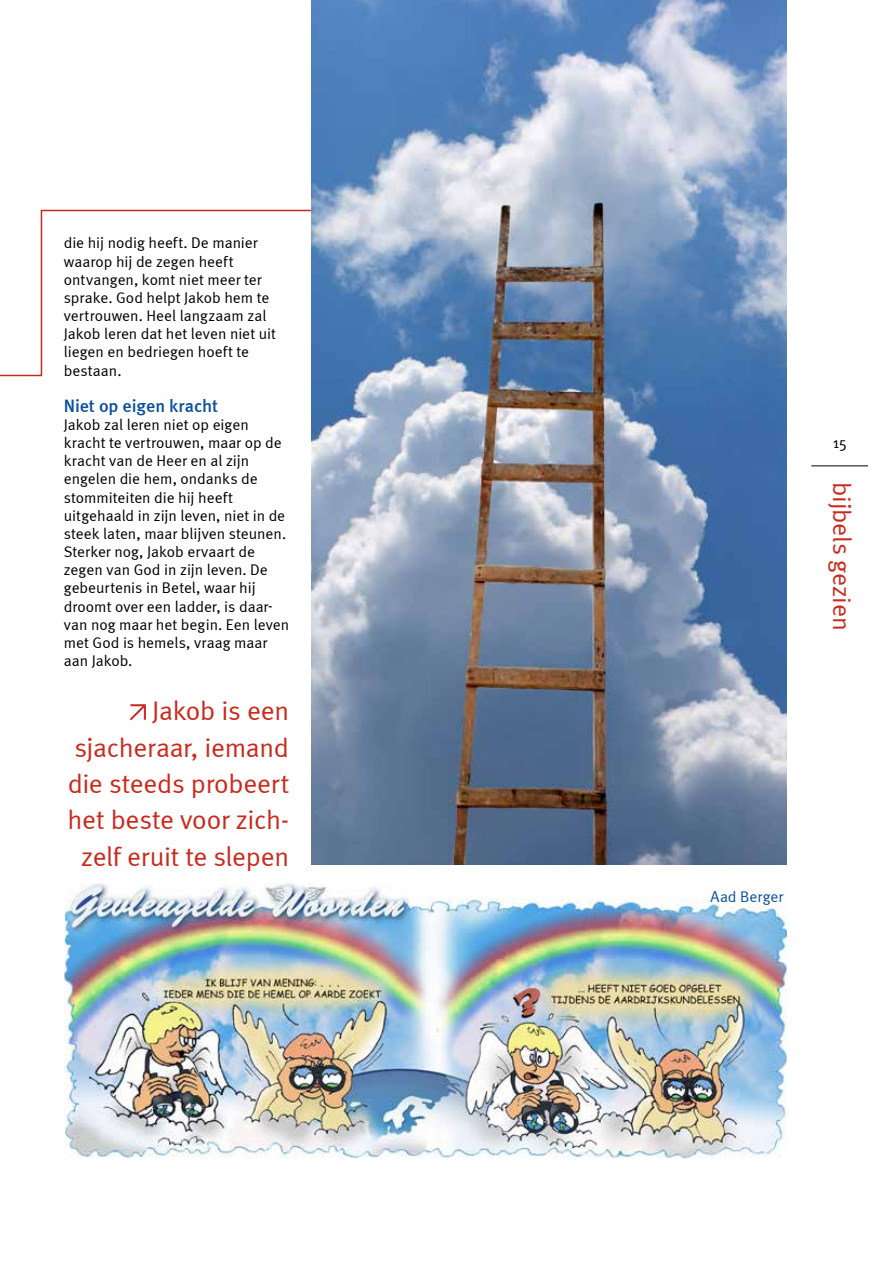
<style>
.page{position:relative;width:893px;height:1263px;background:#fff}
.page>*{position:absolute;margin:0;border:0;box-sizing:border-box;transform-origin:0 0}
.t1{font:27px/36.3px "Meta Normal";letter-spacing:-.01em;color:#ca291d;text-align:right}
.t2{font:25.5px "Meta Normal";letter-spacing:-.01em;color:#ca291d}
.t3{font:500 18px "Meta";letter-spacing:-.005em;color:#0b4f9d}
.t4{font:15.45px/18.1px "Meta Normal";color:#000}
.t5{font:15.45px "Meta Normal";letter-spacing:.005em;color:#0b4f9d}
.s1{font-size:15.75px}
</style>
<div class="page">
<hr style="left:811px;top:465px;width:57px;height:1px;background:#000">
<svg style="left:0;top:209px;width:312px;height:494px"></svg>
<svg style="left:130px;top:704px;width:16px;height:16px"></svg>
<img style="left:312px;top:0;width:475px;height:865px">
<img style="left:64px;top:883px;width:723px;height:276px">
<p class="t4" style="left:64px;top:234px;width:214px">die hij nodig heeft. De manier waarop hij de zegen heeft ontvangen, komt niet meer ter sprake. God helpt Jakob hem te vertrouwen. Heel langzaam zal<br>Jakob leren dat het leven niet uit liegen en bedriegen hoeft te bestaan.</p>
<p class="t3" style="left:64px;top:395px;width:156px">Niet op eigen kracht</p>
<p class="t4" style="left:64px;top:415px;width:227px">Jakob zal leren niet op eigen kracht te vertrouwen, maar op de kracht van de Heer en al zijn engelen die hem, ondanks de stommiteiten die hij heeft uitgehaald in zijn leven, niet in de steek laten, maar blijven steunen.<br>Sterker nog, Jakob ervaart de zegen van God in zijn leven. De gebeurtenis in Betel, waar hij droomt over een ladder, is daar&shy;van nog maar het begin. Een leven met God is hemels, vraag maar aan Jakob.</p>
<h1 class="t1" style="left:68px;top:692px;width:223px">Jakob is een sjacheraar, iemand die steeds probeert het beste voor zich&shy;zelf eruit te slepen</h1>
<p class="t4" style="left:833px;top:433px;width:15px">15</p>
<h2 class="t2" style="left:857px;top:482px;width:149px;rotate:90deg">bijbels gezien</h2>
<p class="t5" style="left:711px;top:887px;width:74px"><span class="s1">A</span>ad Berger</p>
</div>
